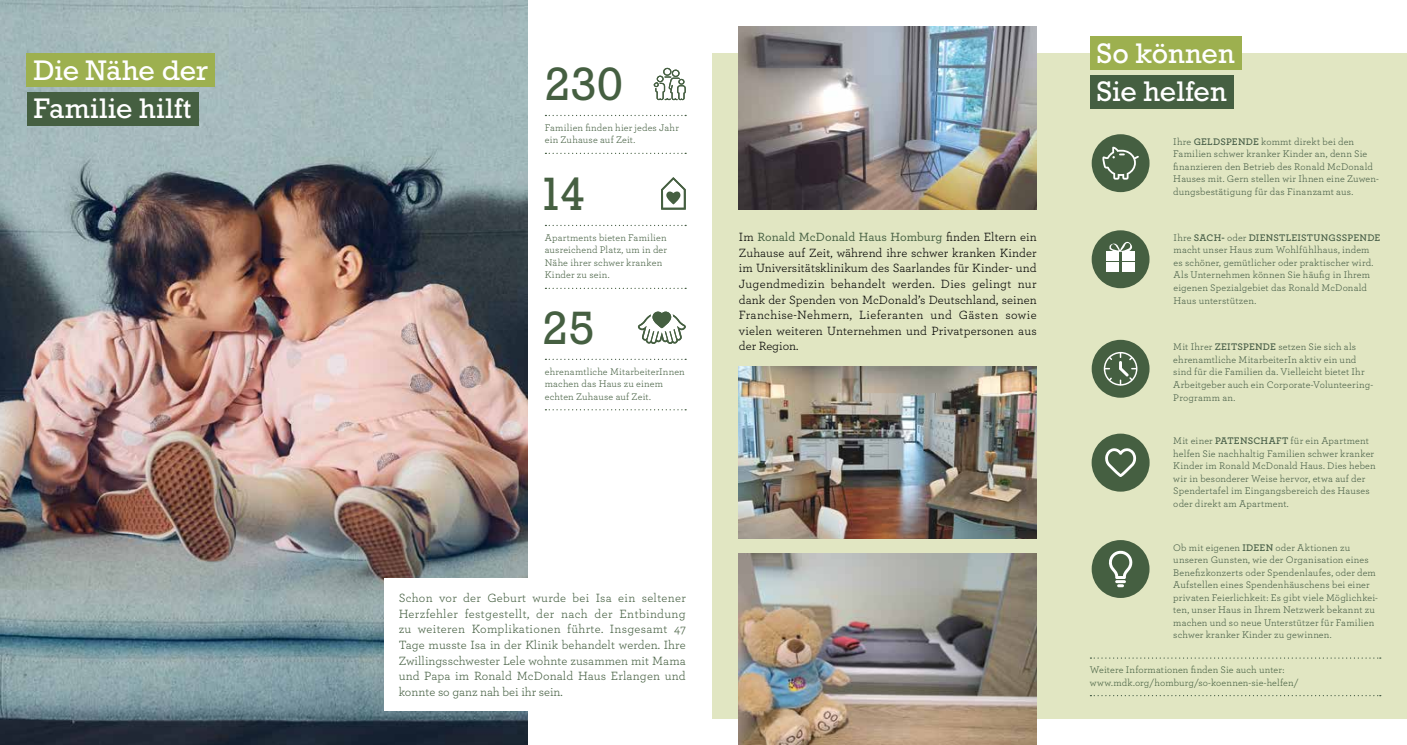
<style>
.page{position:relative;width:1407px;height:745px;background:#fff}
.page>*{position:absolute;margin:0;border:0;box-sizing:border-box;transform-origin:0 0}
.t1{font:47.5px "Rockwell Std";letter-spacing:.005em;color:#455f41}
.t2{font:28.75px/38.4px "Rockwell Std";letter-spacing:.005em;color:#fff}
.t3{font:12.5px/15.6px "Archer";letter-spacing:.01em;color:#000;text-align:justify}
.t4{font:12.5px/15.6px "Archer";color:#455f41;text-align:justify}
.t5{font:10px/12.5px "Archer";letter-spacing:.015em;color:#455c45}
.t6{font:10px/12.5px "Archer";letter-spacing:.01em;color:#455f41}
.s1{font-weight:500;color:#455f41}
.s2{font-weight:600}
</style>
<div class="page">
<div style="left:712px;top:53px;width:351px;height:665px;background:#e1e6c2"></div>
<div style="left:1063px;top:53px;width:344px;height:665px;background:#e1e6c2"></div>
<svg style="left:654px;top:68px;width:32px;height:32px"></svg>
<svg style="left:661px;top:177px;width:25px;height:32px"></svg>
<img style="left:739px;top:27px;width:297px;height:182px">
<img style="left:739px;top:366px;width:297px;height:172px">
<img style="left:739px;top:553px;width:297px;height:191px">
<img style="left:0;top:0;width:527px;height:744px">
<svg style="left:545px;top:115px;width:141px;height:1px"></svg>
<svg style="left:545px;top:153px;width:141px;height:1px"></svg>
<svg style="left:545px;top:225px;width:141px;height:1px"></svg>
<svg style="left:545px;top:287px;width:141px;height:2px"></svg>
<svg style="left:545px;top:358px;width:141px;height:2px"></svg>
<svg style="left:545px;top:409px;width:141px;height:1px"></svg>
<svg style="left:638px;top:311px;width:48px;height:32px"></svg>
<div style="left:27px;top:53px;width:188px;height:34px;background:#9db04f"></div>
<div style="left:27px;top:92px;width:171px;height:33px;background:#455f41"></div>
<div style="left:1091px;top:134px;width:58px;height:58px;background:#455f41;border-radius:50%"></div>
<svg style="left:1102px;top:147px;width:37px;height:32px"></svg>
<div style="left:1091px;top:433px;width:58px;height:58px;background:#455f41;border-radius:50%"></div>
<svg style="left:1105px;top:448px;width:31px;height:28px"></svg>
<div style="left:1091px;top:230px;width:58px;height:58px;background:#455f41;border-radius:50%"></div>
<div style="left:1106px;top:251px;width:13px;height:9px;background:#fff"></div>
<div style="left:1122px;top:251px;width:13px;height:9px;background:#fff"></div>
<div style="left:1106px;top:262px;width:13px;height:10px;background:#fff"></div>
<div style="left:1122px;top:262px;width:13px;height:10px;background:#fff"></div>
<svg style="left:1109px;top:241px;width:23px;height:11px"></svg>
<div style="left:1091px;top:539px;width:58px;height:58px;background:#455f41;border-radius:50%"></div>
<svg style="left:1109px;top:550px;width:23px;height:37px"></svg>
<div style="left:1091px;top:339px;width:58px;height:58px;background:#455f41;border-radius:50%"></div>
<svg style="left:1104px;top:351px;width:33px;height:34px"></svg>
<svg style="left:1090px;top:657px;width:291px;height:1px"></svg>
<div style="left:1090px;top:75px;width:143px;height:33px;background:#455f41"></div>
<div style="left:1090px;top:36px;width:151px;height:34px;background:#9db04f"></div>
<div style="left:384px;top:577px;width:302px;height:132px;background:#fff"></div>
<h2 class="t2" style="left:34px;top:51px;width:176px">Die Nähe der<br>Familie hilft</h2>
<h1 class="t1" style="left:545px;top:56px;width:80px">230</h1>
<p class="t6" style="left:545px;top:120px;width:136px">Familien finden hier jedes Jahr ein Zuhause auf Zeit.</p>
<h1 class="t1" style="left:538px;top:166px;width:49px">14</h1>
<p class="t6" style="left:545px;top:230px;width:124px">Apartments bieten Familien ausreichend Platz, um in der<br>Nähe ihrer schwer kranken<br>Kinder zu sein.</p>
<h1 class="t1" style="left:542px;top:300px;width:53px">25</h1>
<p class="t6" style="left:545px;top:364px;width:142px">ehrenamtliche MitarbeiterInnen machen das Haus zu einem echten Zuhause auf Zeit.</p>
<p class="t4" style="left:399px;top:589px;width:289px">Schon vor der Geburt wurde bei Isa ein seltener Herzfehler festgestellt, der nach der Entbindung zu weiteren Komplikationen führte. Insgesamt 47<br>Tage musste Isa in der Klinik behandelt werden. Ihre Zwillingsschwester Lele wohnte zusammen mit Mama und Papa im Ronald McDonald Haus Erlangen und konnte so ganz nah bei ihr sein.</p>
<p class="t3" style="left:739px;top:228px;width:299px">Im <span class="s1">Ronald McDonald Haus Homburg</span> finden Eltern ein Zuhause auf Zeit, während ihre schwer kranken Kinder im Universitätsklinikum des Saarlandes für Kinder- und Jugendmedizin behandelt werden. Dies gelingt nur dank der Spenden von McDonald’s Deutschland, seinen Franchise-Nehmern, Lieferanten und Gästen sowie vielen weiteren Unternehmen und Privatpersonen aus der Region.</p>
<h2 class="t2" style="left:1097px;top:34px;width:139px">So können</h2>
<h2 class="t2" style="left:1097px;top:72px;width:131px">Sie helfen</h2>
<p class="t5" style="left:1173px;top:135px;width:207px">Ihre <span class="s2">GELDSPENDE</span> kommt direkt bei den Familien schwer kranker Kinder an, denn Sie finanzieren den Betrieb des Ronald McDonald Hauses mit. Gern stellen wir Ihnen eine Zuwen&shy;dungsbestätigung für das Finanzamt aus.</p>
<p class="t5" style="left:1173px;top:231px;width:208px">Ihre <span class="s2">SACH-</span> oder <span class="s2">DIENSTLEISTUNGSSPENDE </span>macht unser Haus zum Wohlfühlhaus, indem es schöner, gemütlicher oder praktischer wird.<br>Als Unternehmen können Sie häufig in Ihrem eigenen Spezialgebiet das Ronald McDonald Haus unterstützen.</p>
<p class="t5" style="left:1173px;top:340px;width:201px">Mit Ihrer <span class="s2">ZEITSPENDE</span> setzen Sie sich als ehrenamtliche MitarbeiterIn aktiv ein und sind für die Familien da. Vielleicht bietet Ihr Arbeitgeber auch ein Corporate-Volunteering-Programm an.</p>
<p class="t5" style="left:1173px;top:434px;width:204px">Mit einer <span class="s2">PATENSCHAFT</span> für ein Apartment helfen Sie nachhaltig Familien schwer kranker Kinder im Ronald McDonald Haus. Dies heben wir in besonderer Weise hervor, etwa auf der Spendertafel im Eingangsbereich des Hauses oder direkt am Apartment.</p>
<p class="t5" style="left:1173px;top:540px;width:206px">Ob mit eigenen <span class="s2">IDEEN</span> oder Aktionen zu unseren Gunsten, wie der Organisation eines Benefizkonzerts oder Spendenlaufes, oder dem Aufstellen eines Spendenhäuschens bei einer privaten Feierlichkeit: Es gibt viele Möglichkei&shy;ten, unser Haus in Ihrem Netzwerk bekannt zu machen und so neue Unterstützer für Familien schwer kranker Kinder zu gewinnen.</p>
<p class="t6" style="left:1090px;top:662px;width:210px">Weitere Informationen finden Sie auch unter: www.mdk.org/homburg/so-koennen-sie-helfen/</p>
</div>
